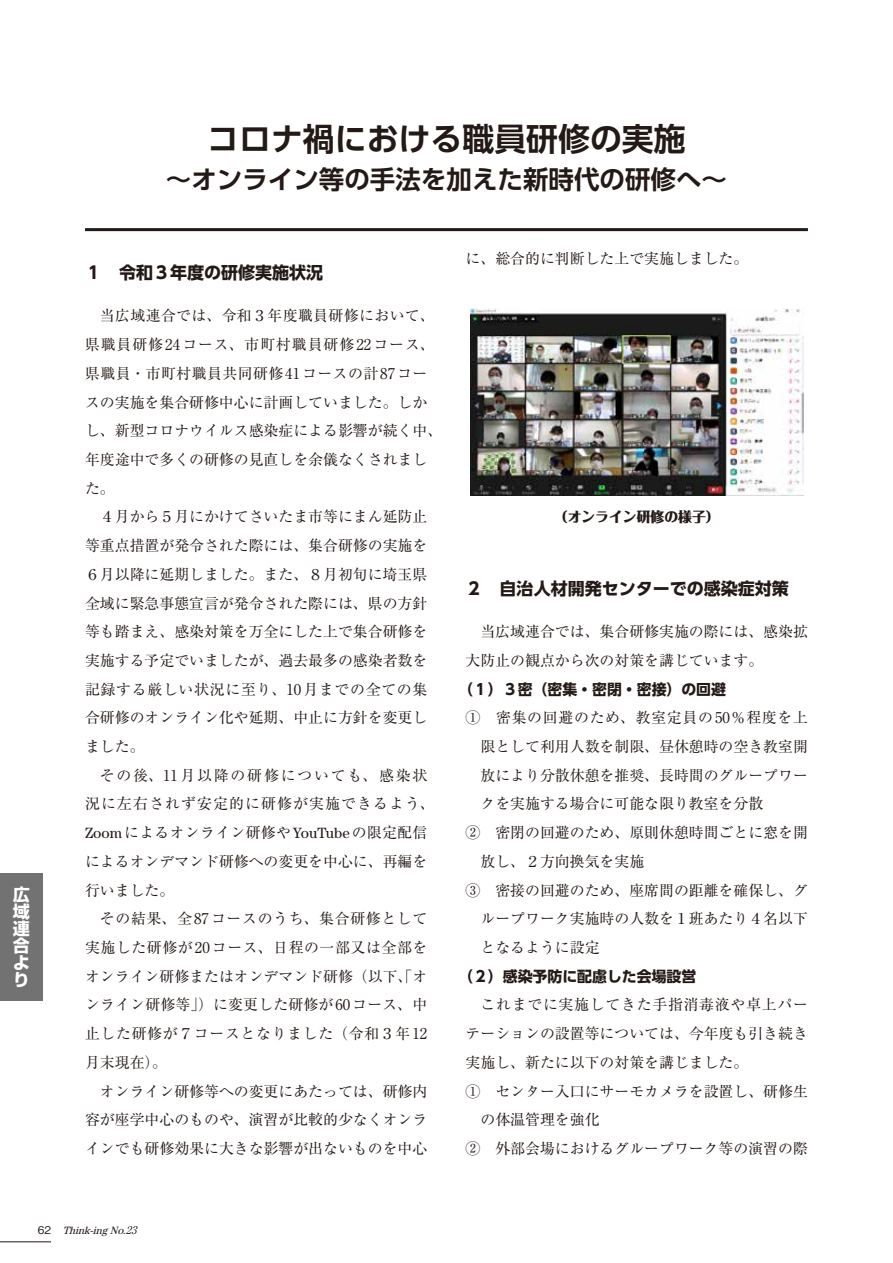
<style>
.page{position:relative;width:893px;height:1263px;background:#fff}
.page>*{position:absolute;margin:0;border:0;box-sizing:border-box;transform-origin:0 0}
.t1{font:700 31.95px "UD Shin Go Pro De";color:#231916}
.t2{font:700 25.5px "UD Shin Go Pro De";color:#231916}
.t3{font:700 16.95px "UD Shin Go Pro";color:#231916}
.t4{font:700 16.95px/17px "Shin Go Pro";color:#fff;text-align:justify}
.t5{font:14.85px/28.7px "Ryumin Pro";color:#231916;text-align:justify}
.t6{font:14.85px/28.7px "Ryumin Pro";letter-spacing:.02em;color:#231916}
.t7{font:14.85px "Ryumin Pro";letter-spacing:.05em;color:#231916}
.t8{font:700 14.85px "UD Shin Go Pro";color:#231916}
.t9{font:800 13.8px "Folk Pro";color:#231916}
.t10{font:italic 10.65px "Century Std";color:#231916}
.s1{font-family:"Century Std"}
.s2{font-family:"Gothic BBB Pro";font-weight:500;font-style:normal}
.s3{font-family:"Ryumin Pro"}
</style>
<div class="page">
<hr style="left:0;top:1241px;width:51px;height:1px;background:#231916">
<div style="left:0;top:873px;width:43px;height:127px;background:#727272"></div>
<hr style="left:85px;top:228px;width:723px;height:3px;background:#231916">
<img style="left:470px;top:308px;width:333px;height:187px">
<p class="t4" style="left:13px;top:884px;width:18px">広域連合より</p>
<h1 class="t1" style="left:207px;top:113px;width:480px">コロナ禍における職員研修の実施</h1>
<h2 class="t2" style="left:166px;top:159px;width:563px">～オンライン等の手法を加えた新時代の研修へ～</h2>
<p class="t3" style="left:85px;top:259px;width:240px">１　令和３年度の研修実施状況</p>
<p class="t5" style="left:85px;top:300px;width:359px;text-align:left;text-indent:15px">当広域連合では、令和３年度職員研修において、県職員研修24コース、市町村職員研修22コース、県職員・市町村職員共同研修41コースの計87コースの実施を集合研修中心に計画していました。しかし、新型コロナウイルス感染症による影響が続く中、年度途中で多くの研修の見直しを余儀なくされました。</p>
<p class="t5" style="left:85px;top:501px;width:344px;text-indent:15px">４月から５月にかけてさいたま市等にまん延防止等重点措置が発令された際には、集合研修の実施を６月以降に延期しました。また、８月初旬に埼玉県全域に緊急事態宣言が発令された際には、県の方針等も踏まえ、感染対策を万全にした上で集合研修を実施する予定でいましたが、過去最多の感染者数を記録する厳しい状況に至り、10月までの全ての集合研修のオンライン化や延期、中止に方針を変更しました。</p>
<p class="t6" style="left:85px;top:760px;width:351px;text-indent:15px">その後、11月以降の研修についても、感染状況に左右されず安定的に研修が実施できるよう、<br><span class="s1">Zoom</span>によるオンライン研修や<span class="s1">YouTube</span>の限定配信によるオンデマンド研修への変更を中心に、再編を行いました。</p>
<p class="t5" style="left:85px;top:903px;width:344px;text-indent:15px">その結果、全87コースのうち、集合研修として実施した研修が20コース、日程の一部又は全部をオンライン研修またはオンデマンド研修（以下、「オンライン研修等」）に変更した研修が 60コース、中止した研修が７コースとなりました（令和３年12月末現在）。</p>
<p class="t5" style="left:85px;top:1076px;width:344px;text-indent:15px">オンライン研修等への変更にあたっては、研修内容が座学中心のものや、演習が比較的少なくオンラインでも研修効果に大きな影響が出ないものを中心</p>
<p class="t5" style="left:466px;top:243px;width:284px">に、総合的に判断した上で実施しました。</p>
<p class="t9" style="left:554px;top:505px;width:167px">（オンライン研修の様子）</p>
<p class="t3" style="left:466px;top:575px;width:325px">２　自治人材開発センターでの感染症対策</p>
<p class="t5" style="left:466px;top:616px;width:344px;text-indent:15px">当広域連合では、集合研修実施の際には、感染拡大防止の観点から次の対策を講じています。</p>
<p class="t8" style="left:458px;top:677px;width:269px">（１）３密（密集・密閉・密接）の回避</p>
<p class="t7" style="left:466px;top:706px;width:344px">①　密集の回避のため、教室定員の50％程度を上</p>
<p class="t5" style="left:480px;top:731px;width:329px">限として利用人数を制限、昼休憩時の空き教室開</p>
<p class="t5" style="left:480px;top:760px;width:329px">放により分散休憩を推奨、長時間のグループワー</p>
<p class="t5" style="left:480px;top:788px;width:284px">クを実施する場合に可能な限り教室を分散</p>
<p class="t5" style="left:466px;top:817px;width:344px">②　密閉の回避のため、原則休憩時間ごとに窓を開</p>
<p class="t5" style="left:480px;top:846px;width:165px">放し、２方向換気を実施</p>
<p class="t5" style="left:466px;top:875px;width:344px">③　密接の回避のため、座席間の距離を確保し、グ</p>
<p class="t5" style="left:480px;top:903px;width:329px">ループワーク実施時の人数を１班あたり４名以下</p>
<p class="t5" style="left:480px;top:932px;width:121px">となるように設定</p>
<p class="t8" style="left:458px;top:964px;width:240px">（２）感染予防に配慮した会場設営</p>
<p class="t7" style="left:480px;top:993px;width:329px">これまでに実施してきた手指消毒液や卓上パー</p>
<p class="t5" style="left:466px;top:1018px;width:344px">テーションの設置等については、今年度も引き続き</p>
<p class="t5" style="left:466px;top:1047px;width:284px">実施し、新たに以下の対策を講じました。</p>
<p class="t5" style="left:466px;top:1076px;width:344px">①　センター入口にサーモカメラを設置し、研修生</p>
<p class="t5" style="left:480px;top:1104px;width:121px">の体温管理を強化</p>
<p class="t5" style="left:466px;top:1133px;width:344px">②　外部会場におけるグループワーク等の演習の際</p>
<p class="t10" style="left:38px;top:1224px;width:104px"><span class="s2">6 2</span> Think-ingNo.<span class="s3">23</span></p>
</div>
